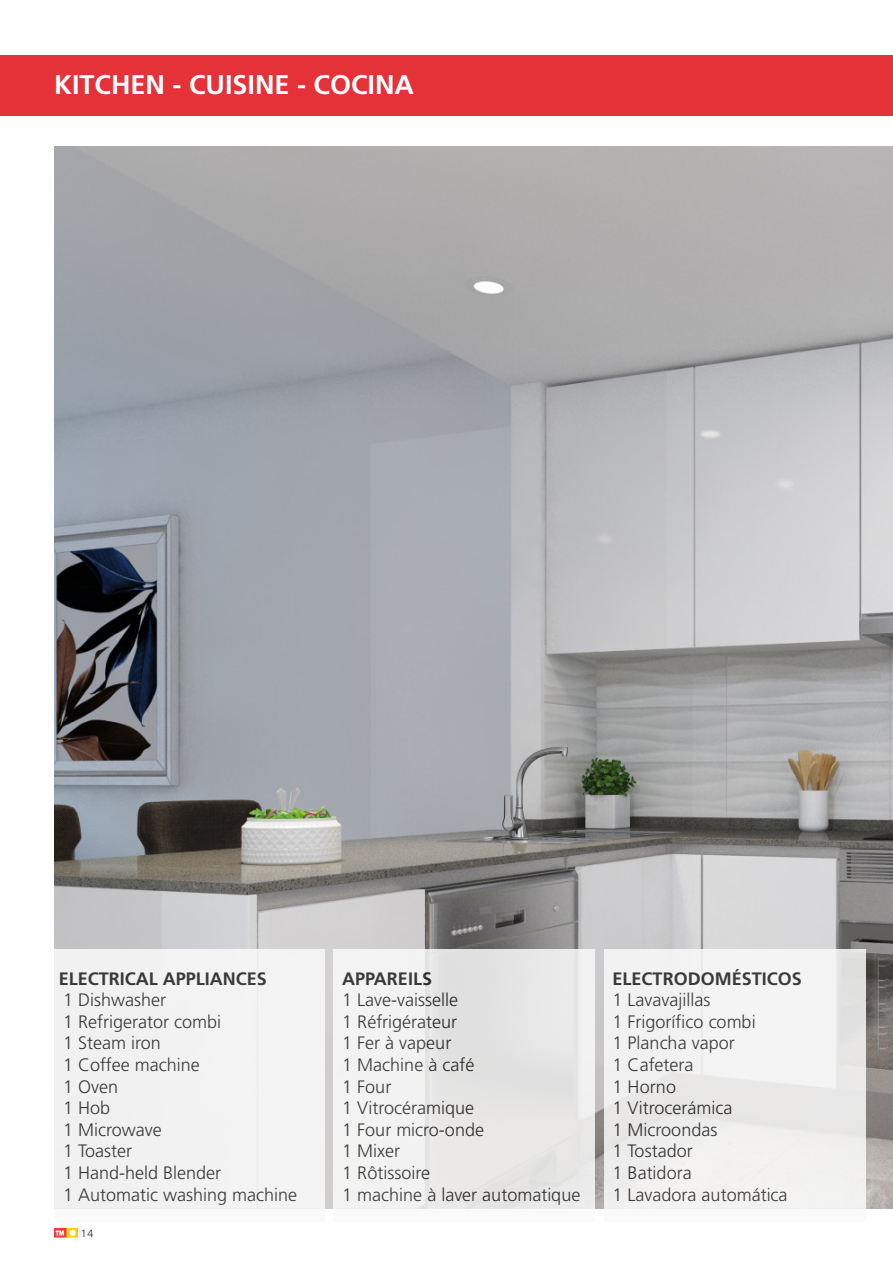
<style>
.page{position:relative;width:893px;height:1263px;background:#fff}
.page>*{position:absolute;margin:0;border:0;box-sizing:border-box;transform-origin:0 0}
.t1{font:700 27px "Frutiger LT Std";color:#fff}
.t2{font:300 18px/21.6px "Frutiger LT Std";color:#231f20}
.t3{font:700 18px "Frutiger LT Std";color:#231f20}
.t4{font:300 10.5px "Frutiger LT Std";color:#231f20}
</style>
<div class="page">
<img style="left:55px;top:1228px;width:23px;height:9px">
<img style="left:55px;top:146px;width:838px;height:1063px">
<div style="left:1px;top:55px;width:892px;height:61px;background:#e53138"></div>
<div style="left:55px;top:949px;width:270px;height:272px;background:#f2f2f3"></div>
<div style="left:604px;top:949px;width:261px;height:272px;background:#f2f2f1"></div>
<div style="left:334px;top:949px;width:261px;height:272px;background:#eae9e9"></div>
<p class="t1" style="left:54px;top:69px;width:362px">KITCHEN - CUISINE - COCINA</p>
<p class="t3" style="left:59px;top:968px;width:210px">ELECTRICAL APPLIANCES</p>
<p class="t2" style="left:63px;top:989px;width:236px">1 Dishwasher<br>1 Refrigerator combi<br>1 Steam iron<br>1 Coffee machine<br>1 Oven<br>1 Hob<br>1 Microwave<br>1 Toaster<br>1 Hand-held Blender<br>1 Automatic washing machine</p>
<p class="t4" style="left:81px;top:1227px;width:14px">14</p>
<p class="t3" style="left:342px;top:968px;width:91px">APPAREILS</p>
<p class="t2" style="left:342px;top:989px;width:240px">1 Lave-vaisselle<br>1 Réfrigérateur<br>1 Fer à vapeur<br>1 Machine à café<br>1 Four<br>1 Vitrocéramique<br>1 Four micro-onde<br>1 Mixer<br>1 Rôtissoire<br>1 machine à laver automatique</p>
<p class="t3" style="left:613px;top:968px;width:191px">ELECTRODOMÉSTICOS</p>
<p class="t2" style="left:613px;top:989px;width:176px">1 Lavavajillas<br>1 Frigorífico combi<br>1 Plancha vapor<br>1 Cafetera<br>1 Horno<br>1 Vitrocerámica<br>1 Microondas<br>1 Tostador<br>1 Batidora<br>1 Lavadora automática</p>
</div>
